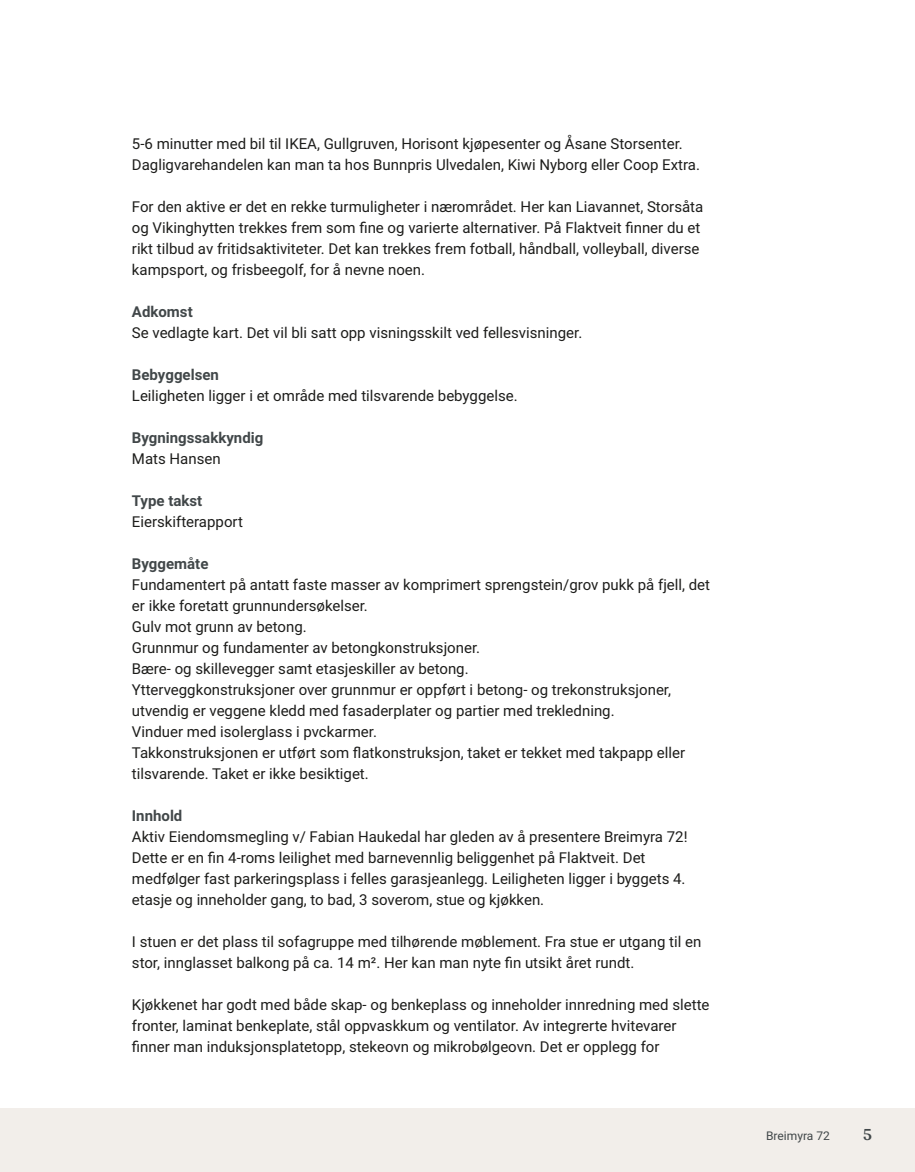
<style>
.page{position:relative;width:915px;height:1172px;background:#fff}
.page>*{position:absolute;margin:0;border:0;box-sizing:border-box;transform-origin:0 0}
.t1{font:700 18px "Arya";color:#414749}
.t2{font:15px/21px "Roboto Vitec";color:#1d1d1b}
.t3{font:700 15px "Roboto Vitec";color:#414749}
.t4{font:12px "Roboto Vitec";color:#414749}
</style>
<div class="page">
<div style="left:0;top:1108px;width:914px;height:64px;background:#f2eeea"></div>
<p class="t2" style="left:132px;top:132px;width:569px">5‑6 minutter med bil til IKEA, Gullgruven, Horisont kjøpesenter og Åsane Storsenter.<br>Dagligvarehandelen kan man ta hos Bunnpris Ulvedalen, Kiwi Nyborg eller Coop Extra.</p>
<p class="t2" style="left:132px;top:195px;width:572px">For den aktive er det en rekke turmuligheter i nærområdet. Her kan Liavannet, Storsåta og Vikinghytten trekkes frem som fine og varierte alternativer. På Flaktveit finner du et rikt tilbud av fritidsaktiviteter. Det kan trekkes frem fotball, håndball, volleyball, diverse kampsport, og frisbeegolf, for å nevne noen.</p>
<p class="t3" style="left:132px;top:301px;width:62px">Adkomst</p>
<p class="t2" style="left:132px;top:321px;width:452px">Se vedlagte kart. Det vil bli satt opp visningsskilt ved fellesvisninger.</p>
<p class="t3" style="left:132px;top:364px;width:88px">Bebyggelsen</p>
<p class="t2" style="left:132px;top:384px;width:387px">Leiligheten ligger i et område med tilsvarende bebyggelse.</p>
<p class="t3" style="left:132px;top:427px;width:133px">Bygningssakkyndig</p>
<p class="t2" style="left:132px;top:447px;width:90px">Mats Hansen</p>
<p class="t3" style="left:132px;top:490px;width:72px">Type takst</p>
<p class="t2" style="left:132px;top:510px;width:112px">Eierskifterapport</p>
<p class="t3" style="left:132px;top:553px;width:78px">Byggemåte</p>
<p class="t2" style="left:132px;top:573px;width:579px">Fundamentert på antatt faste masser av komprimert sprengstein/grov pukk på fjell, det er ikke foretatt grunnundersøkelser.<br>Gulv mot grunn av betong.<br>Grunnmur og fundamenter av betongkonstruksjoner.<br>Bære‑ og skillevegger samt etasjeskiller av betong.<br>Ytterveggkonstruksjoner over grunnmur er oppført i betong‑ og trekonstruksjoner, utvendig er veggene kledd med fasaderplater og partier med trekledning.<br>Vinduer med isolerglass i pvckarmer.<br>Takkonstruksjonen er utført som flatkonstruksjon, taket er tekket med takpapp eller tilsvarende. Taket er ikke besiktiget.</p>
<p class="t3" style="left:132px;top:805px;width:52px">Innhold</p>
<p class="t2" style="left:132px;top:825px;width:557px">Aktiv Eiendomsmegling v/ Fabian Haukedal har gleden av å presentere Breimyra 72!<br>Dette er en fin 4‑roms leilighet med barnevennlig beliggenhet på Flaktveit. Det medfølger fast parkeringsplass i felles garasjeanlegg. Leiligheten ligger i byggets 4. etasje og inneholder gang, to bad, 3 soverom, stue og kjøkken.</p>
<p class="t2" style="left:132px;top:930px;width:571px">I stuen er det plass til sofagruppe med tilhørende møblement. Fra stue er utgang til en stor, innglasset balkong på ca. 14 m². Her kan man nyte fin utsikt året rundt.</p>
<p class="t2" style="left:132px;top:993px;width:579px">Kjøkkenet har godt med både skap‑ og benkeplass og inneholder innredning med slette fronter, laminat benkeplate, stål oppvaskkum og ventilator. Av integrerte hvitevarer finner man induksjonsplatetopp, stekeovn og mikrobølgeovn. Det er opplegg for</p>
<p class="t4" style="left:765px;top:1127px;width:65px">Breimyra 72</p>
<p class="t1" style="left:862px;top:1123px;width:11px">5</p>
</div>
